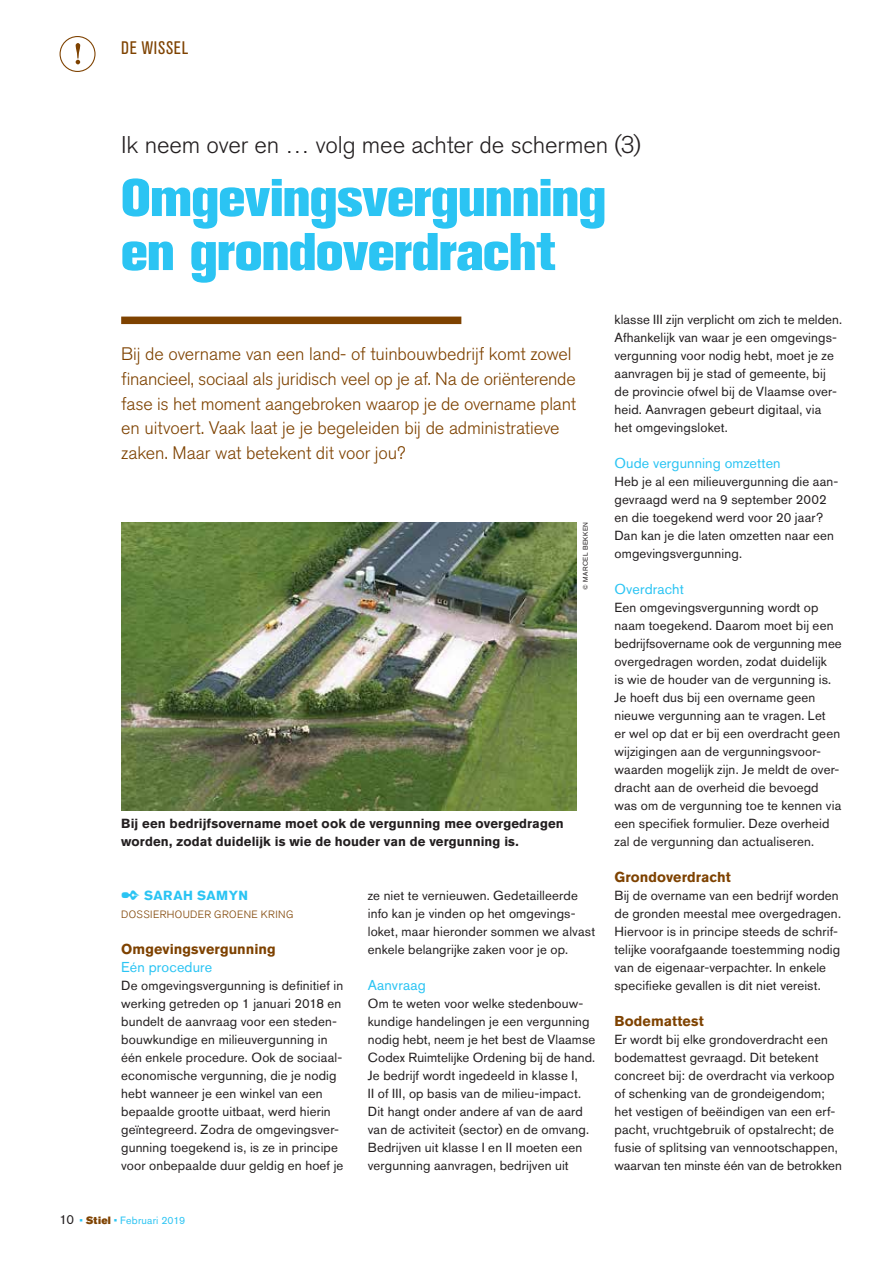
<style>
.page{position:relative;width:893px;height:1263px;background:#fff}
.page>*{position:absolute;margin:0;border:0;box-sizing:border-box;transform-origin:0 0}
.t1{font:800 52.5px/54px "Akzidenz Grotesk Pro";letter-spacing:-.005em;color:#2bc4f3}
.t2{font:300 24px "Akzidenz Grotesk Pro";letter-spacing:-.005em;color:#231f20}
.t3{font:300 18px/24.8px "Akzidenz Grotesk Pro";letter-spacing:-.01em;color:#7e4200}
.t4{font:condensed 18px "Akzidenz Grotesk Pro";letter-spacing:.04em;color:#7e4200}
.t5{font:14.25px "Akzidenz Grotesk Pro";letter-spacing:.01em;color:#2bc4f3}
.t6{font:700 14.25px "Akzidenz Grotesk Pro";letter-spacing:.005em;color:#7e4200}
.t7{font:13.2px/18px "Akzidenz Grotesk Pro";letter-spacing:.015em;color:#231f20}
.t8{font:700 13.2px/18px "Akzidenz Grotesk Pro";letter-spacing:.01em;color:#231f20}
.t9{font:700 13.2px "Akzidenz Grotesk Pro";letter-spacing:.035em;color:#2bc4f3}
.t10{font:300 10.5px "Akzidenz Grotesk Pro";letter-spacing:.035em;color:#7e4200}
.t11{font:10.5px "Akzidenz Grotesk Pro";letter-spacing:.02em;color:#2bc4f3}
.t12{font:6.75px "Akzidenz Grotesk Pro";letter-spacing:.07em;color:#231f20}
.s1{font-size:13.2px;color:#231f20}
.s2{font-family:"Akzidenz Grotesk Pro Super";color:#7e4200}
</style>
<div class="page">
<div style="left:121px;top:317px;width:340px;height:7px;background:#7e4200"></div>
<img style="left:121px;top:522px;width:455px;height:288px">
<svg style="left:60px;top:36px;width:36px;height:36px"></svg>
<h3 class="t4" style="left:121px;top:36px;width:68px">DE WISSEL</h3>
<h2 class="t2" style="left:121px;top:129px;width:521px">Ik neem over en … volg mee achter de schermen (3)</h2>
<h1 class="t1" style="left:121px;top:170px;width:486px">Omgevingsvergunning en grondoverdracht</h1>
<p class="t3" style="left:121px;top:341px;width:456px">Bij de overname van een land- of tuinbouwbedrijf komt zowel financieel, sociaal als juridisch veel op je af. Na de oriënterende fase is het moment aangebroken waarop je de overname plant en uitvoert. Vaak laat je je begeleiden bij de administratieve zaken. Maar wat betekent dit voor jou?</p>
<p class="t12" style="left:581px;top:590px;width:69px;rotate:-90deg">© MARCEL BEKKEN</p>
<p class="t8" style="left:121px;top:814px;width:444px">Bij een bedrijfsovername moet ook de vergunning mee overgedragen worden, zodat duidelijk is wie de houder van de vergunning is.</p>
<p class="t9" style="left:121px;top:887px;width:128px">✒ SARAH SAMYN</p>
<p class="t10" style="left:121px;top:908px;width:174px">DOSSIERHOUDER GROENE KRING</p>
<p class="t6" style="left:121px;top:940px;width:156px">Omgevingsvergunning</p>
<p class="t5" style="left:121px;top:958px;width:93px">Eén procedure</p>
<p class="t7" style="left:121px;top:976px;width:224px">De omgevingsvergunning is definitief in werking getreden op 1 januari 2018 en bundelt de aanvraag voor een steden&shy;bouwkundige en milieuvergunning in één enkele procedure. Ook de sociaal&shy;economische vergunning, die je nodig hebt wanneer je een winkel van een bepaalde grootte uitbaat, werd hierin geïntegreerd. Zodra de omgevingsver&shy;gunning toegekend is, is ze in principe voor onbepaalde duur geldig en hoef je</p>
<p class="t11" style="left:60px;top:1214px;width:127px"><span class="s1">10</span> • <span class="s2">Stiel</span> • Februari 2019</p>
<p class="t7" style="left:368px;top:886px;width:229px">ze niet te vernieuwen. Gedetailleerde info kan je vinden op het omgevings&shy;loket, maar hieronder sommen we alvast enkele belangrijke zaken voor je op.</p>
<p class="t5" style="left:368px;top:976px;width:59px">Aanvraag</p>
<p class="t7" style="left:368px;top:994px;width:229px">Om te weten voor welke stedenbouw&shy;kundige handelingen je een vergunning nodig hebt, neem je het best de Vlaamse Codex Ruimtelijke Ordening bij de hand.<br>Je bedrijf wordt ingedeeld in klasse I,<br>II of III, op basis van de milieu-impact.<br>Dit hangt onder andere af van de aard van de activiteit (sector) en de omvang.<br>Bedrijven uit klasse I en II moeten een vergunning aanvragen, bedrijven uit</p>
<p class="t7" style="left:614px;top:310px;width:229px">klasse III zijn verplicht om zich te melden.<br>Afhankelijk van waar je een omgevings&shy;vergunning voor nodig hebt, moet je ze aanvragen bij je stad of gemeente, bij de provincie ofwel bij de Vlaamse over&shy;heid. Aanvragen gebeurt digitaal, via het omgevingsloket.</p>
<p class="t5" style="left:614px;top:454px;width:168px">Oude vergunning omzetten</p>
<p class="t7" style="left:614px;top:472px;width:225px">Heb je al een milieuvergunning die aan&shy;gevraagd werd na 9 september 2002 en die toegekend werd voor 20 jaar?<br>Dan kan je die laten omzetten naar een omgevingsvergunning.</p>
<p class="t5" style="left:614px;top:580px;width:71px">Overdracht</p>
<p class="t7" style="left:614px;top:598px;width:229px">Een omgevingsvergunning wordt op naam toegekend. Daarom moet bij een bedrijfsovername ook de vergunning mee overgedragen worden, zodat duidelijk<br>is wie de houder van de vergunning is.<br>Je hoeft dus bij een overname geen nieuwe vergunning aan te vragen. Let<br>er wel op dat er bij een overdracht geen wijzigingen aan de vergunningsvoor&shy;waarden mogelijk zijn. Je meldt de over&shy;dracht aan de overheid die bevoegd was om de vergunning toe te kennen via een specifiek formulier. Deze overheid zal de vergunning dan actualiseren.</p>
<p class="t6" style="left:614px;top:868px;width:118px">Grondoverdracht</p>
<p class="t7" style="left:614px;top:886px;width:228px">Bij de overname van een bedrijf worden de gronden meestal mee overgedragen.<br>Hiervoor is in principe steeds de schrif&shy;telijke voorafgaande toestemming nodig van de eigenaar-verpachter. In enkele specifieke gevallen is dit niet vereist.</p>
<p class="t6" style="left:614px;top:1012px;width:91px">Bodemattest</p>
<p class="t7" style="left:614px;top:1030px;width:229px">Er wordt bij elke grondoverdracht een bodemattest gevraagd. Dit betekent concreet bij: de overdracht via verkoop of schenking van de grondeigendom; het vestigen of beëindigen van een erf&shy;pacht, vruchtgebruik of opstalrecht; de fusie of splitsing van vennootschappen, waarvan ten minste één van de betrokken</p>
</div>
